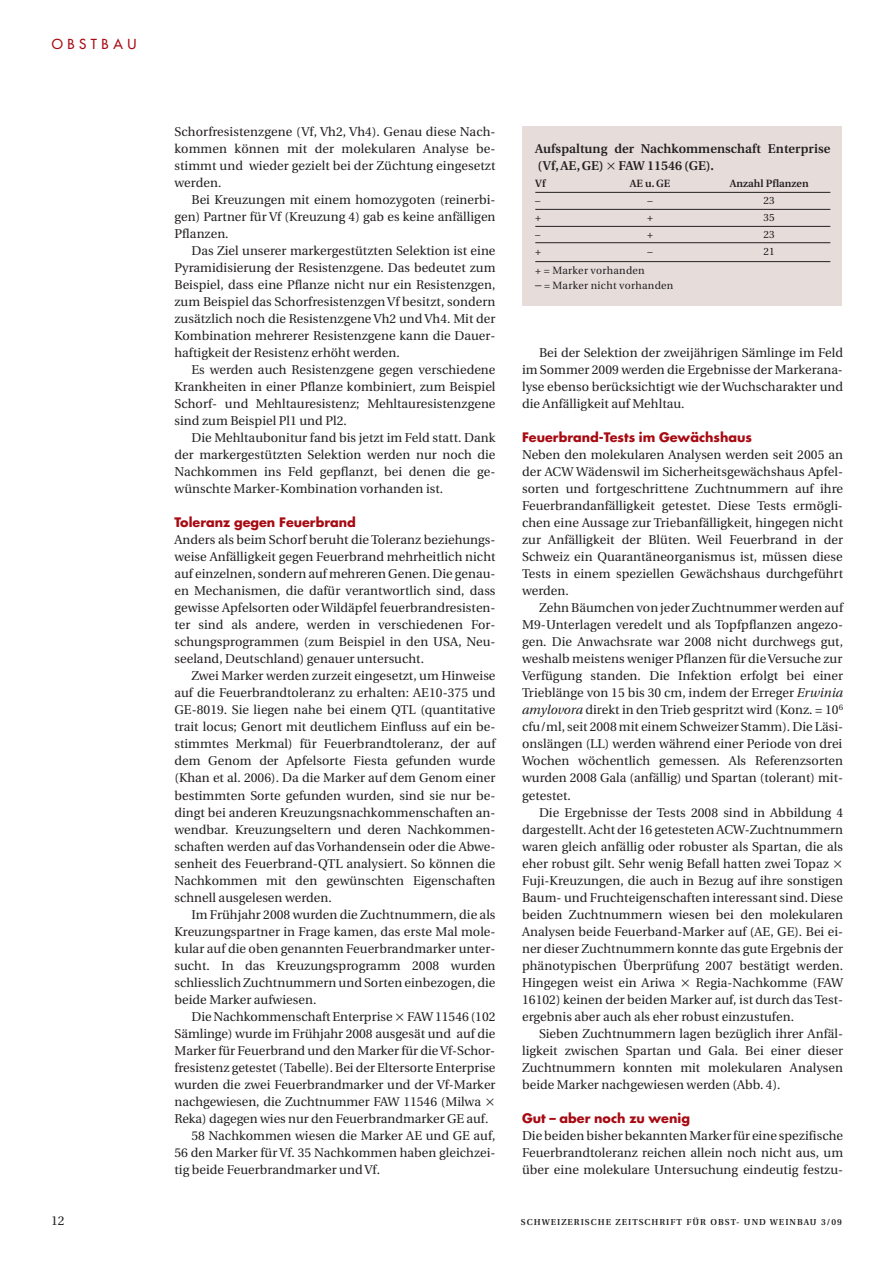
<style>
.page{position:relative;width:893px;height:1263px;background:#fff}
.page>*{position:absolute;margin:0;border:0;box-sizing:border-box;transform-origin:0 0}
.t1{font:13.5px "Futura";letter-spacing:.335em;color:#a70a12}
.t2{font:12.75px/17px "Utopia";letter-spacing:.005em;color:#231f20;text-align:justify}
.t3{font:700 12.75px "Futura";color:#a70a12}
.t4{font:600 12.75px/17px "Utopia";letter-spacing:.005em;color:#231f20}
.t5{font:10.5px "Utopia";letter-spacing:.025em;color:#231f20}
.t6{font:600 10.5px "Utopia";letter-spacing:.005em;color:#231f20}
.t7{font:600 8.7px "Utopia";letter-spacing:.115em;color:#231f20}
.s1{font-family:"European Pi Two"}
.s2{font-family:"European Pi Two";font-weight:400}
.s3{font-size:12.75px}
.s4{font-style:italic}
</style>
<div class="page">
<div style="left:522px;top:126px;width:320px;height:180px;background:#e6dddb"></div>
<p class="t1" style="left:52px;top:37px;width:86px">OBSTBAU</p>
<p class="t2" style="left:51px;top:1213px;width:15px">12</p>
<p class="t2" style="left:174px;top:124px;width:323px">Schorfresistenzgene (Vf, Vh2, Vh4). Genau diese Nach&shy;kommen können mit der molekularen Analyse be&shy;stimmt und wieder gezielt bei der Züchtung eingesetzt werden.</p>
<p class="t2" style="left:174px;top:192px;width:323px;text-indent:17px">Bei Kreuzungen mit einem homozygoten (reinerbi&shy;gen) Partner für Vf (Kreuzung 4) gab es keine anfälligen Pflanzen.</p>
<p class="t2" style="left:174px;top:243px;width:323px;text-indent:17px">Das Ziel unserer markergestützten Selektion ist eine Pyramidisierung der Resistenzgene. Das bedeutet zum Beispiel, dass eine Pflanze nicht nur ein Resistenzgen, zum Beispiel das Schorfresistenzgen Vf besitzt, sondern zusätzlich noch die Resistenzgene Vh2 und Vh4. Mit der Kombination mehrerer Resistenzgene kann die Dauer&shy;haftigkeit der Resistenz erhöht werden.</p>
<p class="t2" style="left:174px;top:362px;width:323px;text-indent:17px">Es werden auch Resistenzgene gegen verschiedene Krankheiten in einer Pflanze kombiniert, zum Beispiel Schorf- und Mehltauresistenz; Mehltauresistenzgene sind zum Beispiel Pl1 und Pl2.</p>
<p class="t2" style="left:174px;top:430px;width:323px;text-indent:17px">Die Mehltaubonitur fand bis jetzt im Feld statt. Dank der markergestützten Selektion werden nur noch die Nachkommen ins Feld gepflanzt, bei denen die ge&shy;wünschte Marker-Kombination vorhanden ist.</p>
<p class="t3" style="left:174px;top:517px;width:183px">Toleranz gegen Feuerbrand</p>
<p class="t2" style="left:174px;top:533px;width:323px">Anders als beim Schorf beruht die Toleranz beziehungs&shy;weise Anfälligkeit gegen Feuerbrand mehrheitlich nicht auf einzelnen, sondern auf mehreren Genen. Die genau&shy;en Mechanismen, die dafür verantwortlich sind, dass gewisse Apfelsorten oder Wildäpfel feuerbrandresisten&shy;ter sind als andere, werden in verschiedenen For&shy;schungsprogrammen (zum Beispiel in den USA, Neu&shy;seeland, Deutschland) genauer untersucht.</p>
<p class="t2" style="left:174px;top:669px;width:323px;text-indent:17px">Zwei Marker werden zurzeit eingesetzt, um Hinweise auf die Feuerbrandtoleranz zu erhalten: AE10-375 und GE-8019. Sie liegen nahe bei einem QTL (quantitative trait locus; Genort mit deutlichem Einfluss auf ein be&shy;stimmtes Merkmal) für Feuerbrandtoleranz, der auf dem Genom der Apfelsorte Fiesta gefunden wurde (Khan et al. 2006). Da die Marker auf dem Genom einer bestimmten Sorte gefunden wurden, sind sie nur be&shy;dingt bei anderen Kreuzungsnachkommenschaften an&shy;wendbar. Kreuzungseltern und deren Nachkommen&shy;schaften werden auf das Vorhandensein oder die Abwe&shy;senheit des Feuerbrand-QTL analysiert. So können die Nachkommen mit den gewünschten Eigenschaften schnell ausgelesen werden.</p>
<p class="t2" style="left:174px;top:907px;width:323px;text-indent:17px">Im Frühjahr 2008 wurden die Zuchtnummern, die als Kreuzungspartner in Frage kamen, das erste Mal mole&shy;kular auf die oben genannten Feuerbrandmarker unter&shy;sucht. In das Kreuzungsprogramm 2008 wurden schliesslich Zuchtnummern und Sorten einbezogen, die beide Marker aufwiesen.</p>
<p class="t2" style="left:191px;top:1009px;width:306px">DieNachkommenschaft Enterprise <span class="s1">-</span> FAW11546 (102</p>
<p class="t2" style="left:174px;top:1026px;width:323px">Sämlinge) wurde im Frühjahr 2008 ausgesät und auf die</p>
<p class="t2" style="left:174px;top:1043px;width:322px">Marker für Feuerbrand und den Marker für dieVf-Schor-</p>
<p class="t2" style="left:174px;top:1060px;width:323px">fresistenz getestet (Tabelle). Bei der Eltersorte Enterprise</p>
<p class="t2" style="left:174px;top:1077px;width:323px">wurden die zwei Feuerbrandmarker und der Vf-Marker</p>
<p class="t2" style="left:174px;top:1094px;width:323px">nachgewiesen, die Zuchtnummer FAW 11546 (Milwa <span class="s1">-</span></p>
<p class="t2" style="left:174px;top:1111px;width:315px">Reka) dagegen wies nur den Feuerbrandmarker GE auf.</p>
<p class="t2" style="left:191px;top:1128px;width:306px">58 Nachkommen wiesen die Marker AE und GE auf,</p>
<p class="t2" style="left:174px;top:1145px;width:323px">56 den Marker fürVf. 35 Nachkommen haben gleichzei-</p>
<p class="t2" style="left:174px;top:1162px;width:207px">tig beide Feuerbrandmarker undVf.</p>
<p class="t4" style="left:535px;top:141px;width:297px">Aufspaltung der Nachkommenschaft Enterprise (Vf,AE,GE) <span class="s2">-</span> FAW 11546 (GE).</p>
<p class="t6" style="left:535px;top:179px;width:12px">Vf</p>
<p class="t6" style="left:630px;top:179px;width:42px">AE u. GE</p>
<p class="t6" style="left:730px;top:179px;width:81px">Anzahl Pflanzen</p>
<p class="t5" style="left:535px;top:196px;width:7px">–</p>
<p class="t5" style="left:647px;top:196px;width:7px">–</p>
<p class="t5" style="left:764px;top:196px;width:13px">23</p>
<p class="t5" style="left:535px;top:213px;width:7px">+</p>
<p class="t5" style="left:647px;top:213px;width:7px">+</p>
<p class="t5" style="left:764px;top:213px;width:13px">35</p>
<p class="t5" style="left:535px;top:230px;width:7px">–</p>
<p class="t5" style="left:647px;top:230px;width:7px">+</p>
<p class="t5" style="left:764px;top:230px;width:13px">23</p>
<p class="t5" style="left:535px;top:247px;width:7px">+</p>
<p class="t5" style="left:647px;top:247px;width:7px">–</p>
<p class="t5" style="left:764px;top:247px;width:13px">21</p>
<p class="t5" style="left:535px;top:267px;width:111px">+ = Marker vorhanden</p>
<p class="t5" style="left:535px;top:282px;width:140px"><span class="s3">–</span> = Marker nicht vorhanden</p>
<p class="t2" style="left:522px;top:345px;width:323px;text-indent:17px">Bei der Selektion der zweijährigen Sämlinge im Feld im Sommer 2009 werden die Ergebnisse der Markerana&shy;lyse ebenso berücksichtigt wie der Wuchscharakter und die Anfälligkeit auf Mehltau.</p>
<p class="t3" style="left:522px;top:432px;width:232px">Feuerbrand-Tests im Gewächshaus</p>
<p class="t2" style="left:522px;top:447px;width:323px">Neben den molekularen Analysen werden seit 2005 an der ACW Wädenswil im Sicherheitsgewächshaus Apfel&shy;sorten und fortgeschrittene Zuchtnummern auf ihre Feuerbrandanfälligkeit getestet. Diese Tests ermögli&shy;chen eine Aussage zur Triebanfälligkeit, hingegen nicht zur Anfälligkeit der Blüten. Weil Feuerbrand in der Schweiz ein Quarantäneorganismus ist, müssen diese Tests in einem speziellen Gewächshaus durchgeführt werden.</p>
<p class="t2" style="left:522px;top:601px;width:323px;text-indent:17px">ZehnBäumchen von jeder Zuchtnummer werden auf M9-Unterlagen veredelt und als Topfpflanzen angezo&shy;gen. Die Anwachsrate war 2008 nicht durchwegs gut, weshalb meistens weniger Pflanzen für dieVersuche zur Verfügung standen. Die Infektion erfolgt bei einer Trieblänge von 15 bis 30 cm, indem der Erreger <span class="s4">Erwinia amylovora</span> direkt in den Trieb gespritzt wird (Konz. = 10<sup>6 </sup>cfu/ml, seit 2008 mit einem Schweizer Stamm). Die Läsi&shy;onslängen (LL) werden während einer Periode von drei Wochen wöchentlich gemessen. Als Referenzsorten wurden 2008 Gala (anfällig) und Spartan (tolerant) mit&shy;getestet.</p>
<p class="t2" style="left:522px;top:805px;width:323px;text-indent:17px">Die Ergebnisse der Tests 2008 sind in Abbildung 4 dargestellt. Acht der 16 getesteten ACW-Zuchtnummern waren gleich anfällig oder robuster als Spartan, die als eher robust gilt. Sehr wenig Befall hatten zwei Topaz <span class="s1">- </span>Fuji-Kreuzungen, die auch in Bezug auf ihre sonstigen Baum- und Fruchteigenschaften interessant sind. Diese beiden Zuchtnummern wiesen bei den molekularen Analysen beide Feuerband-Marker auf (AE, GE). Bei ei&shy;ner dieser Zuchtnummern konnte das gute Ergebnis der phänotypischen Überprüfung 2007 bestätigt werden.<br>Hingegen weist ein Ariwa <span class="s1">-</span> Regia-Nachkomme (FAW 16102) keinen der beiden Marker auf, ist durch das Test&shy;ergebnis aber auch als eher robust einzustufen.</p>
<p class="t2" style="left:522px;top:1026px;width:323px;text-indent:17px">Sieben Zuchtnummern lagen bezüglich ihrer Anfäl&shy;ligkeit zwischen Spartan und Gala. Bei einer dieser Zuchtnummern konnten mit molekularen Analysen beide Marker nachgewiesen werden (Abb. 4).</p>
<p class="t3" style="left:522px;top:1112px;width:169px">Gut – aber noch zu wenig</p>
<p class="t2" style="left:522px;top:1128px;width:323px">Die beidenbisher bekanntenMarkerfür eine spezifische Feuerbrandtoleranz reichen allein noch nicht aus, um über eine molekulare Untersuchung eindeutig festzu-</p>
<p class="t7" style="left:521px;top:1218px;width:323px">SCHWEIZERISCHE ZEITSCHRIFT FÜR OBST- UND WEINBAU 3/09</p>
</div>
